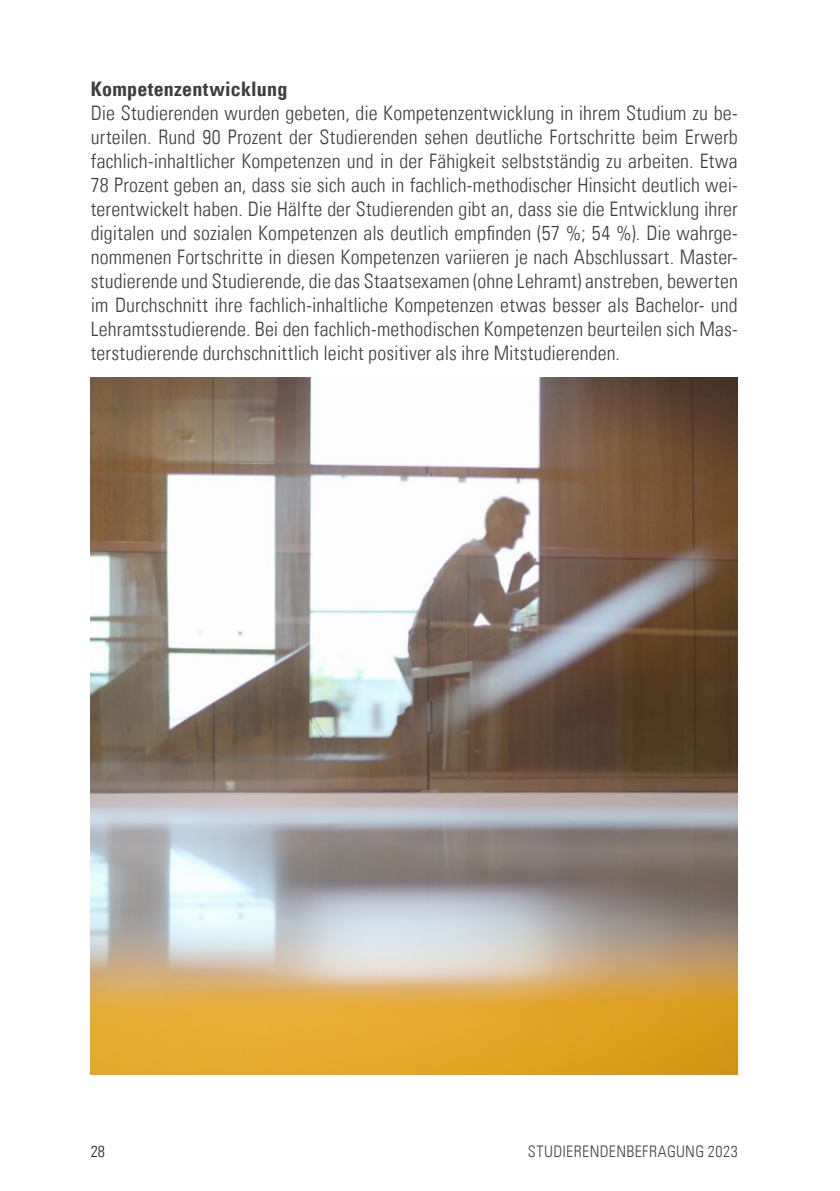
<style>
.page{position:relative;width:840px;height:1191px;background:#fff}
.page>*{position:absolute;margin:0;border:0;box-sizing:border-box;transform-origin:0 0}
.Copy{font:20px/24px "Univers Com 47 Light Cond";letter-spacing:.005em;color:#3e3e3f;text-align:justify}
.Copy_bold{font:20px "Univers Com 67 Bold Cond";letter-spacing:.01em;color:#3e3e3f}
.t1{font:16px "Univers Com 47 Light Cond";letter-spacing:.02em;color:#494641}
.t2{font:16px "Univers Com 47 Light Cond";color:#231f20}
</style>
<div class="page">
<img style="left:91px;top:378px;width:646px;height:696px">
<p class="Copy_bold" style="left:91px;top:77px;width:198px">Kompetenzentwicklung</p>
<p class="Copy" style="left:91px;top:101px;width:648px">Die Studierenden wurden gebeten, die Kompetenzentwicklung in ihrem Studium zu be&shy;urteilen. Rund 90 Prozent der Studierenden sehen deutliche Fortschritte beim Erwerb fachlich-inhaltlicher Kompetenzen und in der Fähigkeit selbstständig zu arbeiten. Etwa 78 Prozent geben an, dass sie sich auch in fachlich-methodischer Hinsicht deutlich wei&shy;terentwickelt haben. Die Hälfte der Studierenden gibt an, dass sie die Entwicklung ihrer digitalen und sozialen Kompetenzen als deutlich empfinden (57 %; 54 %). Die wahrge&shy;nommenen Fortschritte in diesen Kompetenzen variieren je nach Abschlussart. Master&shy;studierende und Studierende, die das Staatsexamen (ohne Lehramt) anstreben, bewerten im Durchschnitt ihre fachlich-inhaltliche Kompetenzen etwas besser als Bachelor- und Lehramtsstudierende. Bei den fachlich-methodischen Kompetenzen beurteilen sich Mas&shy;terstudierende durchschnittlich leicht positiver als ihre Mitstudierenden.</p>
<p class="t2" style="left:91px;top:1142px;width:16px">28</p>
<p class="t1" style="left:527px;top:1142px;width:211px">STUDIERENDENBEFRAGUNG 2023</p>
</div>
